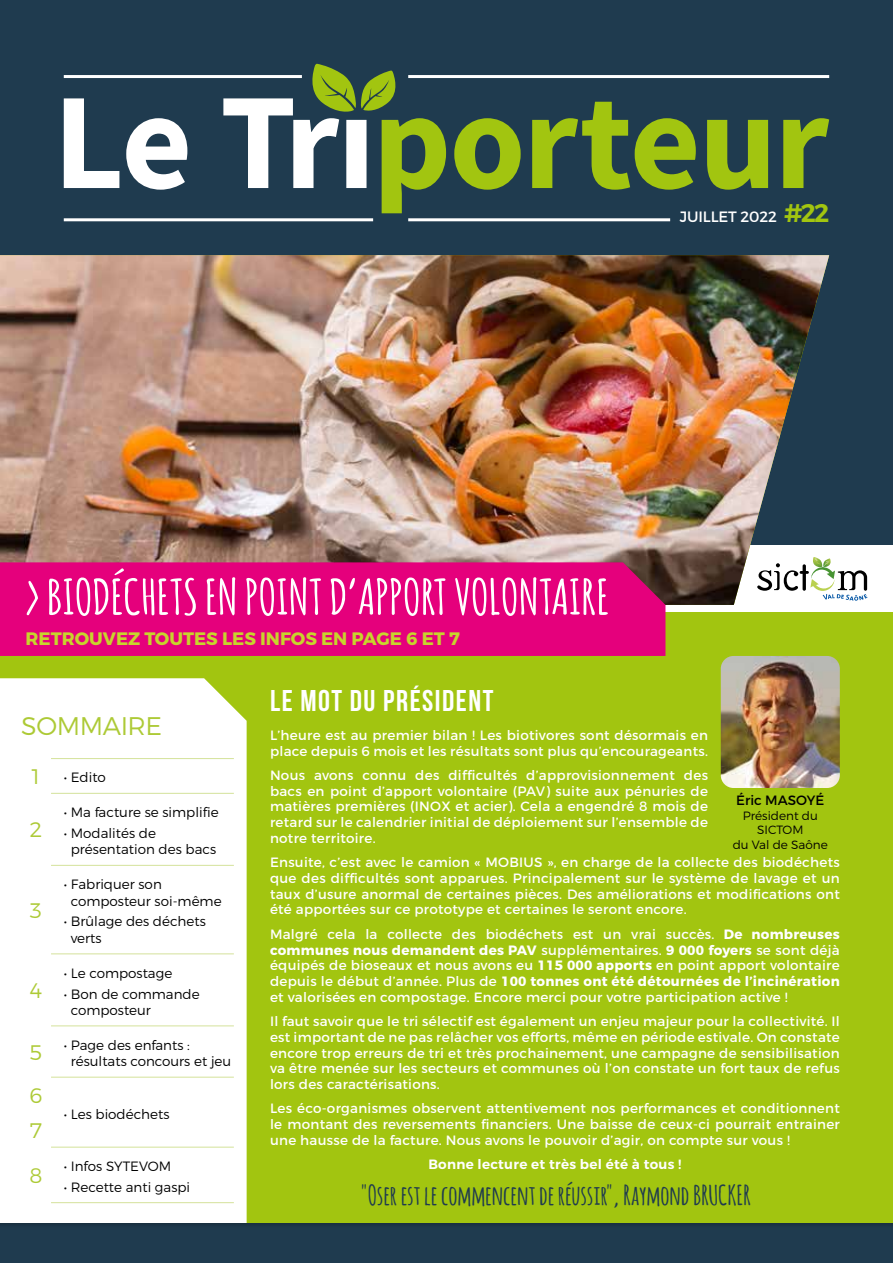
<style>
.page{position:relative;width:893px;height:1263px;background:#fff}
.page>*{position:absolute;margin:0;border:0;box-sizing:border-box;transform-origin:0 0}
.t1{font:700 48px "Amatic";letter-spacing:.02em;color:#fff;scale:1.1 1}
.t2{font:700 30px "Bebas Neue";letter-spacing:.05em;color:#fff}
.t3{font:700 27px "Amatic";letter-spacing:.02em;color:#1f3b4f}
.t4{font:300 25.5px "Montserrat";letter-spacing:-.02em;color:#adca36}
.t5{font:300 21px/45.3px "Montserrat";color:#adca36}
.t6{font:700 18px "Montserrat";color:#c7d42d}
.t7{font:15px "Montserrat";letter-spacing:-.01em;color:#fff}
.t8{font:13.5px/15.8px "Montserrat";letter-spacing:.02em;color:#fff;text-align:justify}
.t9{font:300 13.5px/16.5px "Montserrat";color:#000}
.t10{font:600 13.5px "Montserrat";letter-spacing:.02em;color:#fff}
.t11{font:13.5px "Montserrat";color:#000}
.t12{font:300 12px/14.4px "Montserrat";color:#000;text-align:center}
.s1{font-weight:600;font-size:25.5px;color:#a2c510}
.s2{font-size:21px;color:#adca36}
.s3{font-weight:700}
</style>
<div class="page">
<div style="left:0;top:612px;width:893px;height:651px;background:#a2c510"></div>
<div style="left:0;top:678px;width:247px;height:545px;background:#fff"></div>
<hr style="left:51px;top:758px;width:183px;height:1px;background:#d4e29a">
<hr style="left:51px;top:793px;width:183px;height:1px;background:#d4e29a">
<hr style="left:51px;top:865px;width:183px;height:1px;background:#d4e29a">
<hr style="left:51px;top:953px;width:183px;height:1px;background:#d4e29a">
<hr style="left:51px;top:1025px;width:183px;height:1px;background:#d4e29a">
<hr style="left:51px;top:1077px;width:183px;height:1px;background:#d4e29a">
<hr style="left:51px;top:1147px;width:183px;height:1px;background:#d4e29a">
<hr style="left:51px;top:1202px;width:183px;height:1px;background:#d4e29a">
<div style="left:0;top:0;width:893px;height:544px;background:#1f3b4f"></div>
<img style="left:0;top:255px;width:829px;height:350px">
<hr style="left:408px;top:75px;width:421px;height:3px;background:#fff">
<hr style="left:408px;top:218px;width:262px;height:3px;background:#fff">
<hr style="left:64px;top:218px;width:309px;height:3px;background:#fff">
<svg style="left:64px;top:64px;width:332px;height:126px"></svg>
<svg style="left:382px;top:102px;width:447px;height:111px"></svg>
<img style="left:721px;top:656px;width:119px;height:132px">
<svg style="left:757px;top:557px;width:110px;height:44px"></svg>
<div style="left:0;top:562px;width:665px;height:94px;background:#e5007c"></div>
<div style="left:0;top:1223px;width:893px;height:40px;background:#1f3b4f"></div>
<p class="t7" style="left:680px;top:207px;width:151px">JUILLET 2022 <span class="s1">#22</span></p>
<h1 class="t1" style="left:26px;top:563px;width:531px">&gt; BIODÉCHETS EN POINT D’APPORT VOLONTAIRE</h1>
<h3 class="t6" style="left:26px;top:627px;width:436px">RETROUVEZ TOUTES LES INFOS EN PAGE 6 ET 7</h3>
<h3 class="t4" style="left:21px;top:710px;width:142px">SOMMAIRE</h3>
<p class="t9" style="left:30px;top:769px;width:78px"><span class="s2">1</span> • Edito</p>
<h3 class="t5" style="left:30px;top:807px;width:14px">2</h3>
<p class="t9" style="left:64px;top:804px;width:156px">• Ma facture se simplifie</p>
<p class="t9" style="left:71px;top:825px;width:147px;text-indent:-7px">• Modalités de présentation des bacs</p>
<h3 class="t5" style="left:30px;top:887px;width:14px">3</h3>
<h3 class="t5" style="left:30px;top:967px;width:14px">4</h3>
<p class="t9" style="left:71px;top:876px;width:152px;text-indent:-7px">• Fabriquer son composteur soi-même</p>
<p class="t9" style="left:71px;top:913px;width:137px;text-indent:-7px">• Brûlage des déchets verts</p>
<p class="t9" style="left:64px;top:964px;width:110px">• Le compostage</p>
<p class="t9" style="left:71px;top:985px;width:130px;text-indent:-7px">• Bon de commande composteur</p>
<h3 class="t5" style="left:30px;top:1029px;width:14px">5</h3>
<p class="t9" style="left:71px;top:1036px;width:162px;text-indent:-7px">• Page des enfants : résultats concours et jeu</p>
<h3 class="t5" style="left:30px;top:1072px;width:14px">6</h3>
<p class="t9" style="left:64px;top:1105px;width:107px">• Les biodéchets</p>
<h3 class="t5" style="left:30px;top:1107px;width:14px">7<br>8</h3>
<p class="t9" style="left:64px;top:1158px;width:109px">• Infos SYTEVOM</p>
<p class="t9" style="left:64px;top:1178px;width:128px">• Recette anti gaspi</p>
<h2 class="t2" style="left:270px;top:684px;width:225px">LE MOT DU PRÉSIDENT</h2>
<p class="t8" style="left:270px;top:727px;width:440px">L’heure est au premier bilan ! Les biotivores sont désormais en place depuis 6 mois et les résultats sont plus qu’encourageants.</p>
<p class="t8" style="left:270px;top:767px;width:439px">Nous avons connu des difficultés d’approvisionnement des bacs en point d’apport volontaire (PAV) suite aux pénuries de matières premières (INOX et acier). Cela a engendré 8 mois de retard sur le calendrier initial de déploiement sur l’ensemble de notre territoire.</p>
<p class="t8" style="left:270px;top:854px;width:571px">Ensuite, c’est avec le camion « MOBIUS », en charge de la collecte des biodéchets que des difficultés sont apparues. Principalement sur le système de lavage et un taux d’usure anormal de certaines pièces. Des améliorations et modifications ont été apportées sur ce prototype et certaines le seront encore.</p>
<p class="t8" style="left:270px;top:926px;width:571px">Malgré cela la collecte des biodéchets est un vrai succès. <span class="s3">De nombreuses communes nous demandent des PAV</span> supplémentaires. <span class="s3">9 000 foyers</span> se sont déjà équipés de bioseaux et nous avons eu <span class="s3">115 000 apports</span> en point apport volontaire depuis le début d’année. Plus de <span class="s3">100 tonnes ont été détournées de l’incinération </span>et valorisées en compostage. Encore merci pour votre participation active !</p>
<p class="t8" style="left:270px;top:1013px;width:571px">Il faut savoir que le tri sélectif est également un enjeu majeur pour la collectivité. Il est important de ne pas relâcher vos efforts, même en période estivale. On constate encore trop erreurs de tri et très prochainement, une campagne de sensibilisation va être menée sur les secteurs et communes où l’on constate un fort taux de refus lors des caractérisations.</p>
<p class="t8" style="left:270px;top:1100px;width:571px">Les éco-organismes observent attentivement nos performances et conditionnent le montant des reversements financiers. Une baisse de ceux-ci pourrait entrainer une hausse de la facture. Nous avons le pouvoir d’agir, on compte sur vous !</p>
<p class="t10" style="left:428px;top:1156px;width:255px">Bonne lecture et très bel été à tous !</p>
<h3 class="t3" style="left:363px;top:1176px;width:389px">"Oser est le commencent de réussir", Raymond BRUCKER</h3>
<p class="t11" style="left:736px;top:792px;width:90px">Éric MASOYÉ</p>
<p class="t12" style="left:733px;top:808px;width:97px">Président du<br>SICTOM<br>du Val de Saône</p>
</div>
